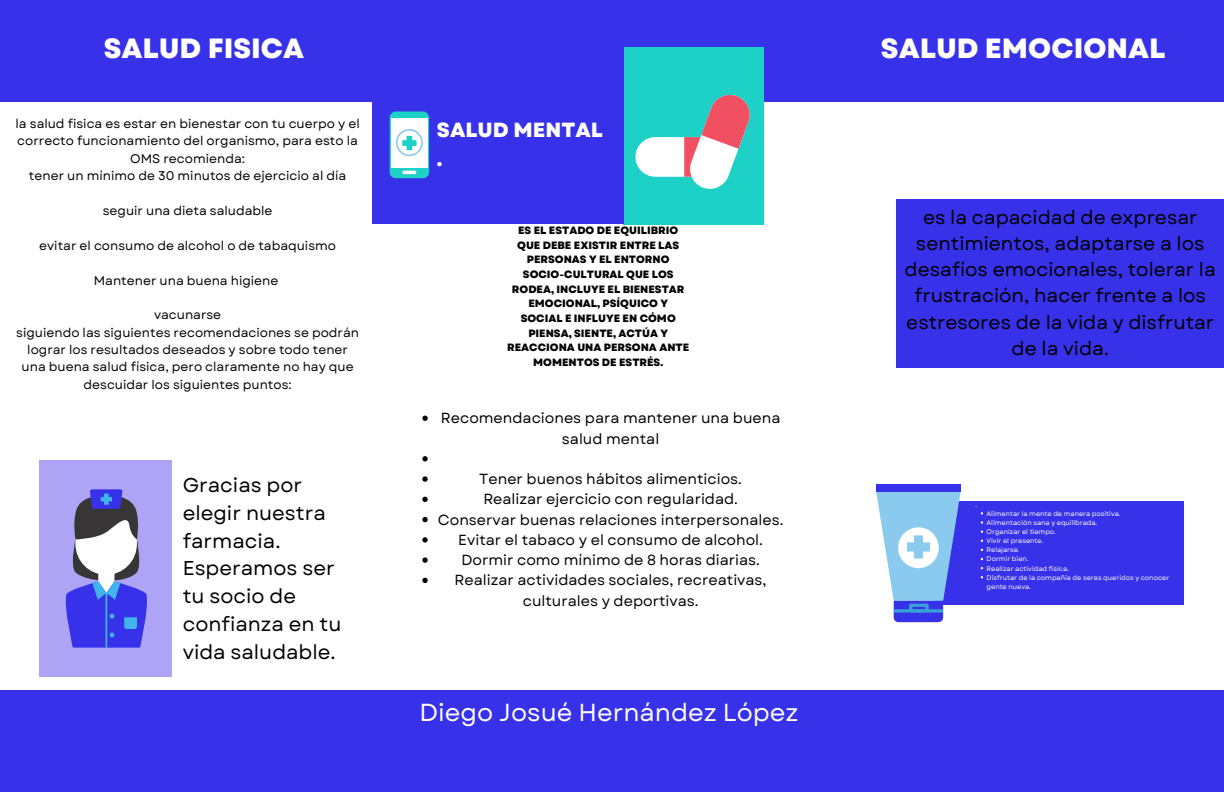
<style>
.page{position:relative;width:1224px;height:792px;background:#fff}
.page>*{position:absolute;margin:0;border:0;box-sizing:border-box;transform-origin:0 0}
.t1{font:800 27.8px "Garet";color:#fff}
.t2{font:24.6px "Garet";color:#fff}
.t3{font:800 20.5px/28.4px "Garet";color:#fff}
.t4{font:20px/27.8px "Garet";color:#000}
.t5{font:19px/26.2px "Garet";color:#000;text-align:center}
.t6{font:14.6px/20.3px "Garet";color:#000;text-align:center}
.t7{font:12.5px/17.4px "Garet";color:#000;text-align:center}
.t8{font:800 10.6px/14.6px "Garet";color:#000;text-align:center}
.t9{font:6.6px/9.1px "Garet";color:#fff}
</style>
<div class="page">
<div style="left:39px;top:460px;width:133px;height:217px;background:#ada4f6"></div>
<div style="left:0;top:690px;width:1224px;height:102px;background:#3731ea"></div>
<div style="left:0;top:0;width:1224px;height:102px;background:#3731ea"></div>
<div style="left:624px;top:47px;width:140px;height:177px;background:#1ed1c6"></div>
<div style="left:635px;top:137px;width:98px;height:40px;background:#fff;border-radius:20px"></div>
<svg style="left:684px;top:94px;width:66px;height:95px"></svg>
<div style="left:372px;top:31px;width:251px;height:193px;background:#3731ea"></div>
<div style="left:390px;top:112px;width:39px;height:66px;background:#1ed1c6;border-radius:6px"></div>
<div style="left:391px;top:118px;width:37px;height:49px;background:#fff"></div>
<hr style="left:402px;top:171px;width:14px;height:3px;background:#fff;border-radius:2px">
<svg style="left:402px;top:136px;width:15px;height:14px"></svg>
<div style="left:396px;top:129px;width:27px;height:27px;border:2px solid #8acaef;border-radius:50%"></div>
<div style="left:897px;top:199px;width:327px;height:168px;background:#3731ea"></div>
<div style="left:934px;top:502px;width:250px;height:103px;background:#3731ea"></div>
<svg style="left:876px;top:491px;width:85px;height:131px"></svg>
<div style="left:876px;top:484px;width:85px;height:7px;background:#3731ea"></div>
<div style="left:909px;top:604px;width:20px;height:8px;border:3px solid #39a3d5"></div>
<svg style="left:65px;top:489px;width:82px;height:159px"></svg>
<svg style="left:422px;top:416px;width:6px;height:5px"></svg>
<svg style="left:422px;top:456px;width:6px;height:5px"></svg>
<svg style="left:422px;top:476px;width:6px;height:6px"></svg>
<svg style="left:422px;top:497px;width:6px;height:5px"></svg>
<svg style="left:422px;top:517px;width:6px;height:5px"></svg>
<svg style="left:422px;top:537px;width:6px;height:6px"></svg>
<svg style="left:422px;top:557px;width:6px;height:6px"></svg>
<svg style="left:422px;top:578px;width:6px;height:5px"></svg>
<p class="t1" style="left:104px;top:28px;width:202px">SALUD FISICA</p>
<p class="t1" style="left:881px;top:28px;width:286px">SALUD EMOCIONAL</p>
<p class="t7" style="left:16px;top:115px;width:346px">la salud fisica es estar en bienestar con tu cuerpo y el correcto funcionamiento del organismo, para esto la<br>OMS recomienda:</p>
<p class="t7" style="left:29px;top:167px;width:319px">tener un mínimo de 30 minutos de ejercicio al día</p>
<p class="t7" style="left:103px;top:202px;width:171px">seguir una dieta saludable</p>
<p class="t7" style="left:39px;top:237px;width:298px">evitar el consumo de alcohol o de tabaquismo</p>
<p class="t7" style="left:94px;top:272px;width:186px">Mantener una buena higiene</p>
<p class="t7" style="left:154px;top:306px;width:69px">vacunarse</p>
<p class="t7" style="left:16px;top:324px;width:344px">siguiendo las siguientes recomendaciones se podrán lograr los resultados deseados y sobre todo tener una buena salud física, pero claramente no hay que descuidar los siguientes puntos:</p>
<p class="t4" style="left:183px;top:471px;width:160px">Gracias por elegir nuestra farmacia.<br>Esperamos ser tu socio de confianza en tu vida saludable.</p>
<p class="t3" style="left:437px;top:116px;width:167px">SALUD MENTAL .</p>
<p class="t8" style="left:507px;top:223px;width:184px">ES EL ESTADO DE EQUILIBRIO<br>QUE DEBE EXISTIR ENTRE LAS<br>PERSONAS Y EL ENTORNO<br>SOCIO-CULTURAL QUE LOS<br>RODEA, INCLUYE EL BIENESTAR<br>EMOCIONAL, PSÍQUICO Y<br>SOCIAL E INFLUYE EN CÓMO<br>PIENSA, SIENTE, ACTÚA Y<br>REACCIONA UNA PERSONA ANTE<br>MOMENTOS DE ESTRÉS.</p>
<p class="t6" style="left:441px;top:408px;width:341px">Recomendaciones para mantener una buena salud mental</p>
<p class="t6" style="left:479px;top:469px;width:264px">Tener buenos hábitos alimenticios.</p>
<p class="t6" style="left:483px;top:489px;width:256px">Realizar ejercicio con regularidad.</p>
<p class="t6" style="left:438px;top:509px;width:347px">Conservar buenas relaciones interpersonales.</p>
<p class="t6" style="left:458px;top:530px;width:306px">Evitar el tabaco y el consumo de alcohol.</p>
<p class="t6" style="left:461px;top:550px;width:300px">Dormir como mínimo de 8 horas diarias.</p>
<p class="t6" style="left:455px;top:570px;width:314px">Realizar actividades sociales, recreativas, culturales y deportivas.</p>
<p class="t2" style="left:419px;top:694px;width:381px">Diego Josué Hernández López</p>
<p class="t5" style="left:905px;top:204px;width:313px">es la capacidad de expresar sentimientos, adaptarse a los desafíos emocionales, tolerar la frustración, hacer frente a los estresores de la vida y disfrutar de la vida.</p>
<p class="t9" style="left:975px;top:500px;width:3px">.</p>
<p class="t9" style="left:987px;top:509px;width:135px">Alimentar la mente de manera positiva.</p>
<p class="t9" style="left:987px;top:518px;width:112px">Alimentación sana y equilibrada.</p>
<p class="t9" style="left:987px;top:527px;width:71px">Organizar el tiempo.</p>
<p class="t9" style="left:987px;top:536px;width:58px">Vivir el presente.</p>
<p class="t9" style="left:987px;top:545px;width:34px">Relajarse.</p>
<p class="t9" style="left:987px;top:555px;width:43px">Dormir bien.</p>
<p class="t9" style="left:987px;top:564px;width:84px">Realizar actividad física.</p>
<p class="t9" style="left:987px;top:573px;width:184px">Disfrutar de la compañía de seres queridos y conocer gente nueva.</p>
</div>
